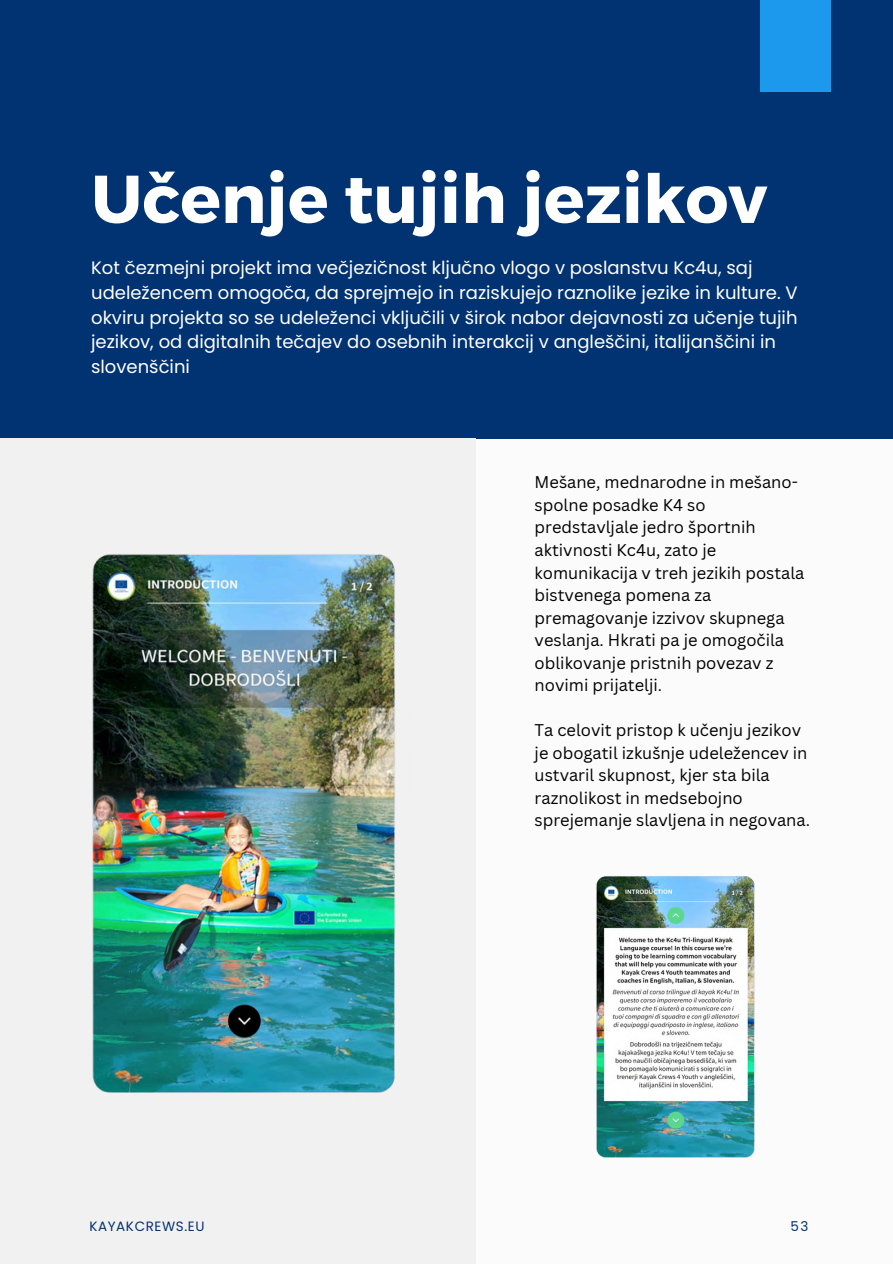
<style>
.page{position:relative;width:893px;height:1264px;background:#fff}
.page>*{position:absolute;margin:0;border:0;box-sizing:border-box;transform-origin:0 0}
.t1{font:700 67.5px "Montserrat";color:#fff}
.t2{font:18px/24.8px "Poppins";color:#fff}
.t3{font:16.5px/22.5px "Canva Sans";color:#000}
.t4{font:13.5px "Poppins";letter-spacing:.045em;color:#013272}
</style>
<div class="page">
<div style="left:0;top:0;width:892px;height:1263px;background:#fbfbfb"></div>
<div style="left:0;top:0;width:892px;height:438px;background:#013272"></div>
<div style="left:760px;top:0;width:71px;height:92px;background:#1c98ed"></div>
<div style="left:0;top:438px;width:475px;height:825px;background:#f1f1f1"></div>
<img style="left:92px;top:554px;width:303px;height:539px">
<img style="left:596px;top:876px;width:159px;height:282px">
<h1 class="t1" style="left:91px;top:155px;width:677px">Učenje tujih jezikov</h1>
<h2 class="t2" style="left:91px;top:255px;width:708px">Kot čezmejni projekt ima večjezičnost ključno vlogo v poslanstvu Kc4u, saj udeležencem omogoča, da sprejmejo in raziskujejo raznolike jezike in kulture. V okviru projekta so se udeleženci vključili v širok nabor dejavnosti za učenje tujih jezikov, od digitalnih tečajev do osebnih interakcij v angleščini, italijanščini in slovenščini</h2>
<p class="t3" style="left:534px;top:471px;width:271px">Mešane, mednarodne in mešano&shy;spolne posadke K4 so predstavljale jedro športnih aktivnosti Kc4u, zato je komunikacija v treh jezikih postala bistvenega pomena za premagovanje izzivov skupnega veslanja. Hkrati pa je omogočila oblikovanje pristnih povezav z novimi prijatelji.</p>
<p class="t3" style="left:534px;top:718px;width:277px">Ta celovit pristop k učenju jezikov je obogatil izkušnje udeležencev in ustvaril skupnost, kjer sta bila raznolikost in medsebojno sprejemanje slavljena in negovana.</p>
<h2 class="t4" style="left:89px;top:1217px;width:117px">KAYAKCREWS.EU</h2>
<h2 class="t4" style="left:790px;top:1217px;width:20px">53</h2>
</div>
